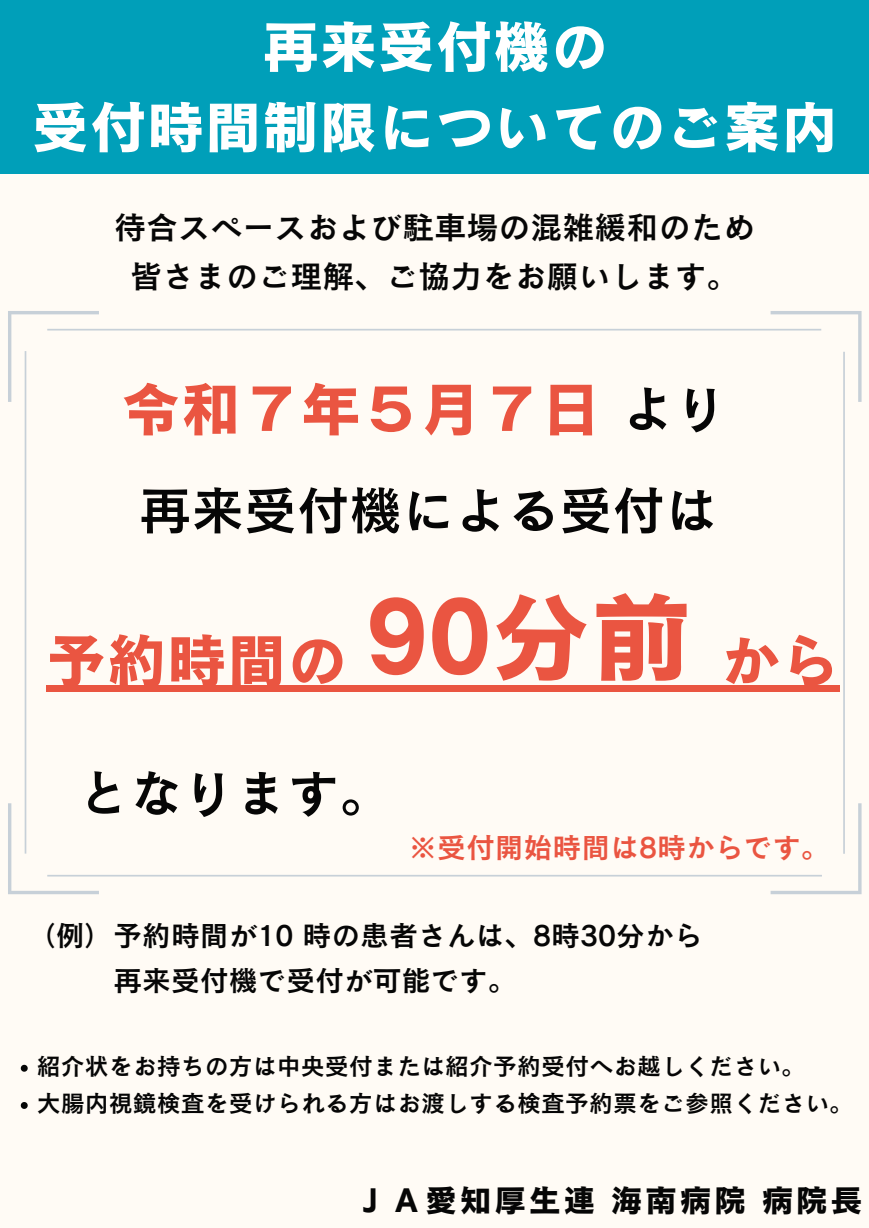
<style>
.page{position:relative;width:869px;height:1228px;background:#fff}
.page>*{position:absolute;margin:0;border:0;box-sizing:border-box;transform-origin:0 0}
.t1{font:100px "Canva Cezanne Pro N B";color:#ea5541}
.t2{font:60px "Canva Cezanne Pro N B";color:#ea5541}
.t3{font:57.6px/80.4px "Canva Cezanne Pro N B";color:#fff;text-align:center}
.t4{font:52.52px "Canva Cezanne Pro N DB";color:#060606}
.t5{font:32px/49.5px "Canva Cezanne Pro N DB";color:#060606;text-align:center}
.t6{font:32px "Canva Cezanne Pro N B";letter-spacing:.08em;color:#060606}
.t7{font:28.8px/44.4px "Canva Cezanne Pro N DB";color:#060606}
.t8{font:28.8px "Canva Cezanne Pro N DB";color:#ea5541}
.t9{font:24px "Canva Cezanne Pro N DB";color:#060606}
</style>
<div class="page">
<div style="left:0;top:0;width:868px;height:1228px;background:#fffbf5"></div>
<div style="left:0;top:0;width:868px;height:174px;background:#009fb9"></div>
<svg style="left:8px;top:311px;width:853px;height:583px"></svg>
<div style="left:47px;top:685px;width:438px;height:6px;background:#ea5541"></div>
<div style="left:485px;top:685px;width:114px;height:6px;background:#ea5541"></div>
<div style="left:599px;top:685px;width:240px;height:6px;background:#ea5541"></div>
<svg style="left:21px;top:1065px;width:7px;height:7px"></svg>
<svg style="left:21px;top:1102px;width:7px;height:7px"></svg>
<p class="t3" style="left:31px;top:6px;width:808px">再来受付機の<br>受付時間制限についてのご案内</p>
<h5 class="t5" style="left:114px;top:202px;width:641px">待合スペースおよび駐車場の混雑緩和のため皆さまのご理解、ご協力をお願いします。</h5>
<h2 class="t2" style="left:121px;top:378px;width:464px">令和７年５月７日</h2>
<h3 class="t4" style="left:621px;top:382px;width:107px">より</h3>
<h3 class="t4" style="left:139px;top:483px;width:579px">再来受付機による受付は</h3>
<h1 class="t2" style="left:47px;top:630px;width:302px">予約時間の</h1>
<h3 class="t1" style="left:365px;top:585px;width:327px">90分前</h3>
<h1 class="t2" style="left:719px;top:630px;width:121px">から</h1>
<h2 class="t4" style="left:77px;top:766px;width:317px">となります。</h2>
<p class="t8" style="left:408px;top:832px;width:423px">※受付開始時間は8時からです。</p>
<h6 class="t7" style="left:113px;top:913px;width:590px;text-indent:-86px">（例）予約時間が10 時の患者さんは、8時30分から再来受付機で受付が可能です。</h6>
<h6 class="t9" style="left:37px;top:1054px;width:769px">紹介状をお持ちの方は中央受付または紹介予約受付へお越しください。</h6>
<p class="t9" style="left:37px;top:1091px;width:817px">大腸内視鏡検査を受けられる方はお渡しする検査予約票をご参照ください。</p>
<h2 class="t6" style="left:356px;top:1184px;width:504px">ＪＡ愛知厚生連海南病院病院長</h2>
</div>
